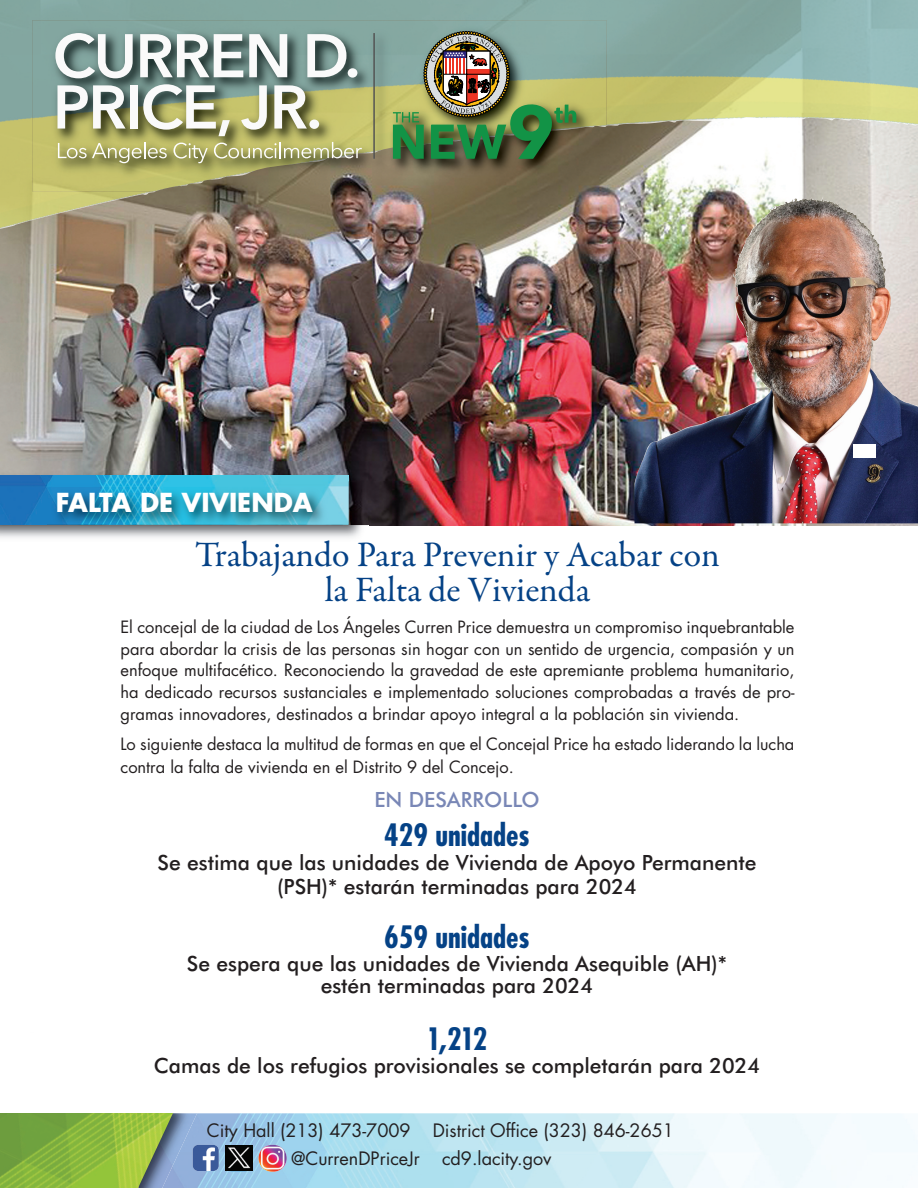
<style>
.page{position:relative;width:918px;height:1188px;background:#fff}
.page>*{position:absolute;margin:0;border:0;box-sizing:border-box;transform-origin:0 0}
.t1{font:36px/34.5px "Garamond Premr Pro";letter-spacing:-.005em;color:#054286;text-align:center}
.t2{font:700 condensed 30px "Futura";color:#054286}
.t3{font:700 25.5px "Futura";color:#fff}
.t4{font:500 21px/24px "Futura BT";color:#231f20;text-align:center}
.t5{font:500 21px "Futura BT";color:#7987b6}
.t6{font:18px "Futura";color:#231f20}
.t7{font:16.5px/21.6px "Futura";color:#231f20;text-align:justify}
</style>
<div class="page">
<img style="left:0;top:230px;width:918px;height:295px">
<img style="left:0;top:0;width:918px;height:230px">
<img style="left:0;top:469px;width:368px;height:69px">
<img style="left:0;top:476px;width:348px;height:49px">
<img style="left:47px;top:482px;width:414px;height:56px">
<img style="left:47px;top:481px;width:301px;height:44px">
<img style="left:634px;top:196px;width:284px;height:327px">
<img style="left:32px;top:20px;width:575px;height:171px">
<hr style="left:374px;top:33px;width:1px;height:126px;background:#000">
<svg style="left:55px;top:33px;width:78px;height:45px"></svg>
<svg style="left:140px;top:34px;width:103px;height:43px"></svg>
<svg style="left:249px;top:34px;width:38px;height:43px"></svg>
<svg style="left:307px;top:34px;width:39px;height:43px"></svg>
<div style="left:348px;top:68px;width:9px;height:10px;background:#fafafa;border-radius:50%"></div>
<svg style="left:57px;top:85px;width:69px;height:44px"></svg>
<div style="left:130px;top:85px;width:7px;height:44px;background:#fafafa"></div>
<svg style="left:143px;top:84px;width:87px;height:52px"></svg>
<svg style="left:241px;top:85px;width:26px;height:45px"></svg>
<svg style="left:274px;top:85px;width:33px;height:44px"></svg>
<div style="left:309px;top:120px;width:10px;height:9px;background:#fafafa;border-radius:50%"></div>
<img style="left:393px;top:31px;width:183px;height:128px">
<svg style="left:58px;top:142px;width:109px;height:21px;background:#b2b175"></svg>
<svg style="left:174px;top:143px;width:34px;height:20px"></svg>
<svg style="left:214px;top:142px;width:148px;height:17px;background:#b8b77e"></svg>
<div style="left:854px;top:444px;width:22px;height:14px;background:#fff"></div>
<img style="left:199px;top:1113px;width:719px;height:75px">
<img style="left:175px;top:1113px;width:22px;height:75px">
<img style="left:0;top:1113px;width:175px;height:75px">
<img style="left:193px;top:1145px;width:26px;height:26px;border-radius:5px">
<img style="left:259px;top:1145px;width:28px;height:27px;border-radius:13px">
<svg style="left:225px;top:1145px;width:26px;height:27px"></svg>
<img style="left:226px;top:1145px;width:26px;height:26px">
<h3 class="t3" style="left:56px;top:491px;width:259px">FALTA DE VIVIENDA</h3>
<h1 class="t1" style="left:195px;top:541px;width:526px">Trabajando Para Prevenir y Acabar con la Falta de Vivienda</h1>
<p class="t7" style="left:120px;top:617px;width:676px">El concejal de la ciudad de Los Ángeles Curren Price demuestra un compromiso inquebrantable para abordar la crisis de las personas sin hogar con un sentido de urgencia, compasión y un enfoque multifacético. Reconociendo la gravedad de este apremiante problema humanitario, ha dedicado recursos sustanciales e implementado soluciones comprobadas a través de pro&shy;gramas innovadores, destinados a brindar apoyo integral a la población sin vivienda.</p>
<p class="t7" style="left:121px;top:734px;width:676px;line-height:22.8px">Lo siguiente destaca la multitud de formas en que el Concejal Price ha estado liderando la lucha contra la falta de vivienda en el Distrito 9 del Concejo.</p>
<p class="t5" style="left:374px;top:792px;width:167px">EN DESARROLLO</p>
<h2 class="t2" style="left:384px;top:822px;width:147px">429 unidades</h2>
<p class="t4" style="left:158px;top:853px;width:600px">Se estima que las unidades de Vivienda de Apoyo Permanente (PSH)* estarán terminadas para 2024</p>
<h2 class="t2" style="left:384px;top:924px;width:147px">659 unidades</h2>
<p class="t4" style="left:187px;top:954px;width:542px;line-height:22.5px">Se espera que las unidades de Vivienda Asequible (AH)* estén terminadas para 2024</p>
<h2 class="t2" style="left:427px;top:1026px;width:62px">1,212</h2>
<p class="t4" style="left:154px;top:1055px;width:608px">Camas de los refugios provisionales se completarán para 2024</p>
<p class="t6" style="left:207px;top:1122px;width:468px">City Hall (213) 473-7009 District Office (323) 846-2651</p>
<p class="t6" style="left:291px;top:1150px;width:262px">@CurrenDPriceJr cd9.lacity.gov</p>
</div>
